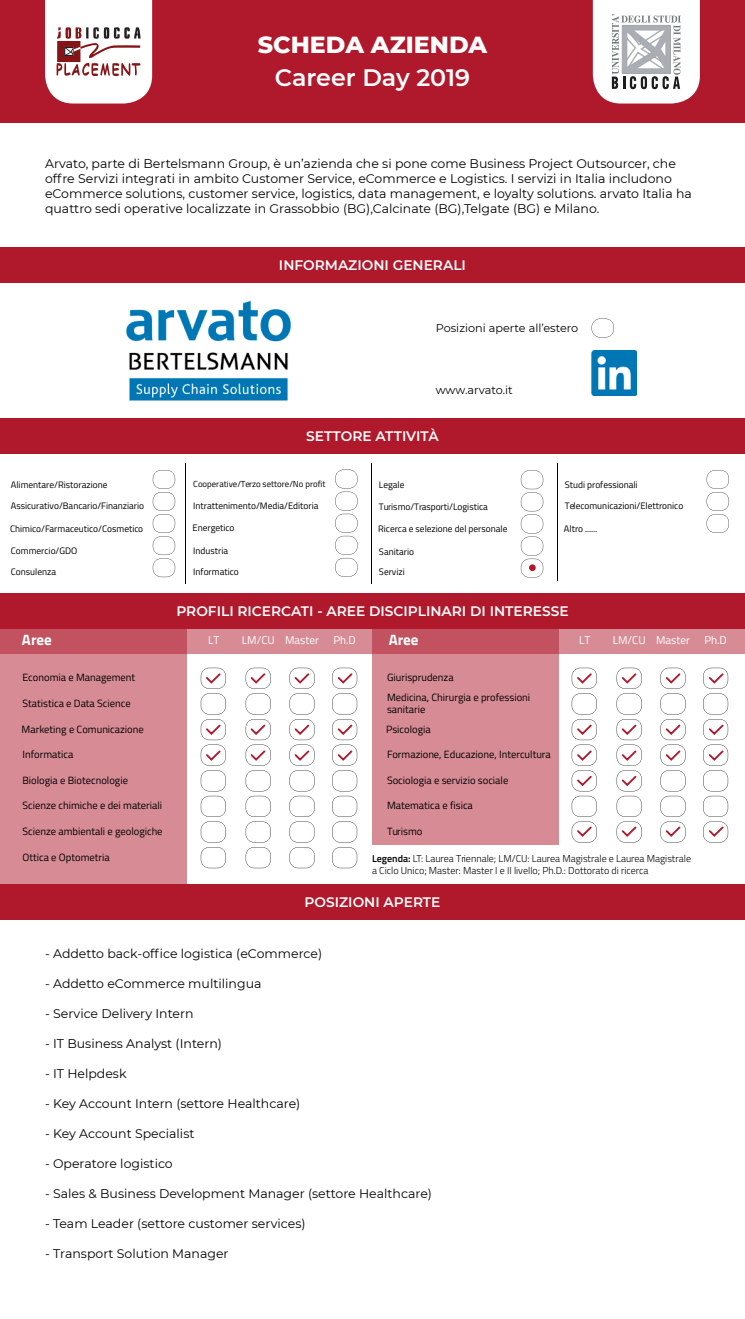
<style>
.page{position:relative;width:745px;height:1319px;background:#fff}
.page>*{position:absolute;margin:0;border:0;box-sizing:border-box;transform-origin:0 0}
.t1{font:800 23.75px "Montserrat";color:#fff}
.t2{font:600 23.75px "Montserrat";color:#fff}
.t3{font:700 15px "Titillium Web";color:#fff}
.t4{font:600 13.75px "Montserrat";color:#fff}
.t5{font:12.5px/15px "Montserrat";color:#000}
.t6{font:11.25px "Montserrat";color:#020203}
.t7{font:11.25px "Titillium Web";color:#fff}
.t8{font:10.5px/19.2px "Titillium Web";color:#000}
.t9{font:300 10px/12px "Titillium Web";color:#000}
.t10{font:9.38px "Titillium Web";color:#000}
.t11{font:8.75px "Titillium Web";color:#000}
.s1{font-weight:600}
</style>
<div class="page">
<div style="left:0;top:0;width:744px;height:123px;background:#b0192c"></div>
<div style="left:0;top:247px;width:744px;height:35px;background:#b0192c"></div>
<div style="left:0;top:418px;width:744px;height:36px;background:#b0192c"></div>
<div style="left:0;top:593px;width:744px;height:35px;background:#b0192c"></div>
<div style="left:0;top:883px;width:744px;height:36px;background:#b0192c"></div>
<div style="left:0;top:628px;width:744px;height:25px;background:#d78c95"></div>
<svg style="left:0;top:628px;width:186px;height:255px;background:#d4858f"></svg>
<svg style="left:372px;top:628px;width:186px;height:216px;background:#d4848e"></svg>
<svg style="left:153px;top:470px;width:22px;height:107px"></svg>
<svg style="left:335px;top:469px;width:22px;height:107px"></svg>
<svg style="left:520px;top:470px;width:23px;height:107px"></svg>
<svg style="left:706px;top:470px;width:22px;height:63px"></svg>
<hr style="left:185px;top:463px;width:1px;height:120px;background:#000">
<hr style="left:371px;top:463px;width:1px;height:120px;background:#000">
<hr style="left:557px;top:463px;width:1px;height:118px;background:#000">
<svg style="left:592px;top:0;width:107px;height:103px;background:#e1dddf"></svg>
<svg style="left:45px;top:0;width:107px;height:103px;background:#eadadb"></svg>
<svg style="left:591px;top:318px;width:22px;height:19px"></svg>
<img style="left:126px;top:300px;width:166px;height:101px">
<img style="left:591px;top:351px;width:45px;height:45px">
<div style="left:161px;top:564px;width:6px;height:7px;background:#fff;border-radius:50%"></div>
<div style="left:342px;top:564px;width:7px;height:7px;background:#fff;border-radius:50%"></div>
<svg style="left:528px;top:564px;width:7px;height:7px"></svg>
<div style="left:161px;top:542px;width:6px;height:7px;background:#fff;border-radius:50%"></div>
<div style="left:342px;top:542px;width:7px;height:7px;background:#fff;border-radius:50%"></div>
<div style="left:528px;top:542px;width:7px;height:7px;background:#fff;border-radius:50%"></div>
<div style="left:161px;top:520px;width:6px;height:7px;background:#fff;border-radius:50%"></div>
<div style="left:342px;top:520px;width:7px;height:7px;background:#fff;border-radius:50%"></div>
<div style="left:528px;top:520px;width:7px;height:7px;background:#fff;border-radius:50%"></div>
<div style="left:714px;top:520px;width:7px;height:7px;background:#fff;border-radius:50%"></div>
<div style="left:161px;top:498px;width:6px;height:7px;background:#fff;border-radius:50%"></div>
<div style="left:342px;top:498px;width:7px;height:7px;background:#fff;border-radius:50%"></div>
<div style="left:528px;top:498px;width:7px;height:7px;background:#fff;border-radius:50%"></div>
<div style="left:714px;top:498px;width:7px;height:7px;background:#fff;border-radius:50%"></div>
<div style="left:161px;top:476px;width:6px;height:7px;background:#fff;border-radius:50%"></div>
<div style="left:342px;top:476px;width:7px;height:7px;background:#fff;border-radius:50%"></div>
<div style="left:528px;top:476px;width:7px;height:7px;background:#fff;border-radius:50%"></div>
<div style="left:599px;top:324px;width:6px;height:7px;background:#fff;border-radius:50%"></div>
<div style="left:714px;top:476px;width:7px;height:7px;background:#fff;border-radius:50%"></div>
<svg style="left:616px;top:667px;width:25px;height:175px"></svg>
<svg style="left:245px;top:667px;width:26px;height:201px"></svg>
<svg style="left:660px;top:667px;width:25px;height:175px"></svg>
<svg style="left:289px;top:667px;width:25px;height:201px"></svg>
<svg style="left:703px;top:667px;width:24px;height:175px"></svg>
<svg style="left:332px;top:667px;width:25px;height:201px"></svg>
<svg style="left:571px;top:667px;width:25px;height:175px"></svg>
<svg style="left:201px;top:667px;width:25px;height:201px"></svg>
<h1 class="t1" style="left:258px;top:27px;width:230px">SCHEDA AZIENDA</h1>
<h1 class="t2" style="left:275px;top:60px;width:197px">Career Day 2019</h1>
<p class="t5" style="left:45px;top:156px;width:648px">Arvato, parte di Bertelsmann Group, è un’azienda che si pone come Business Project Outsourcer, che offre Servizi integrati in ambito Customer Service, eCommerce e Logistics. I servizi in Italia includono eCommerce solutions, customer service, logistics, data management, e loyalty solutions. arvato Italia ha quattro sedi operative localizzate in Grassobbio (BG),Calcinate (BG),Telgate (BG) e Milano.</p>
<p class="t4" style="left:279px;top:255px;width:188px">INFORMAZIONI GENERALI</p>
<p class="t6" style="left:435px;top:320px;width:144px">Posizioni aperte all’estero</p>
<p class="t6" style="left:435px;top:382px;width:78px">www.arvato.it</p>
<p class="t10" style="left:11px;top:477px;width:98px">Alimentare/Ristorazione</p>
<p class="t10" style="left:11px;top:499px;width:135px">Assicurativo/Bancario/Finanziario</p>
<p class="t10" style="left:10px;top:521px;width:134px">Chimico/Farmaceutico/Cosmetico</p>
<p class="t10" style="left:11px;top:544px;width:68px">Commercio/GDO</p>
<p class="t10" style="left:11px;top:565px;width:47px">Consulenza</p>
<p class="t4" style="left:306px;top:426px;width:134px">SETTORE ATTIVITÀ</p>
<p class="t11" style="left:193px;top:477px;width:134px">Cooperative/Terzo settore/No profit</p>
<p class="t10" style="left:193px;top:499px;width:127px">Intrattenimento/Media/Editoria</p>
<p class="t10" style="left:192px;top:521px;width:43px">Energetico</p>
<p class="t10" style="left:193px;top:543px;width:36px">Industria</p>
<p class="t10" style="left:193px;top:564px;width:47px">Informatico</p>
<p class="t10" style="left:378px;top:478px;width:27px">Legale</p>
<p class="t10" style="left:378px;top:499px;width:110px">Turismo/Trasporti/Logistica</p>
<p class="t10" style="left:378px;top:522px;width:131px">Ricerca e selezione del personale</p>
<p class="t10" style="left:378px;top:544px;width:37px">Sanitario</p>
<p class="t10" style="left:378px;top:565px;width:27px">Servizi</p>
<p class="t10" style="left:564px;top:477px;width:74px">Studi professionali</p>
<p class="t10" style="left:564px;top:499px;width:120px">Telecomunicazioni/Elettronico</p>
<p class="t10" style="left:563px;top:521px;width:35px">Altro ......</p>
<p class="t4" style="left:176px;top:601px;width:393px">PROFILI RICERCATI - AREE DISCIPLINARI DI INTERESSE</p>
<p class="t3" style="left:22px;top:628px;width:31px">Aree</p>
<p class="t3" style="left:388px;top:628px;width:31px">Aree</p>
<p class="t7" style="left:578px;top:631px;width:13px">LT</p>
<p class="t7" style="left:612px;top:631px;width:79px">LM/CU Master</p>
<p class="t7" style="left:704px;top:631px;width:24px">Ph.D</p>
<p class="t7" style="left:208px;top:631px;width:13px">LT</p>
<p class="t7" style="left:242px;top:631px;width:79px">LM/CU Master</p>
<p class="t7" style="left:333px;top:631px;width:24px">Ph.D</p>
<p class="t8" style="left:22px;top:667px;width:114px">Economia e Management</p>
<p class="t8" style="left:22px;top:693px;width:110px">Statistica e Data Science</p>
<p class="t8" style="left:22px;top:718px;width:124px">Marketing e Comunicazione</p>
<p class="t8" style="left:22px;top:744px;width:52px">Informatica</p>
<p class="t8" style="left:22px;top:769px;width:107px">Biologia e Biotecnologie</p>
<p class="t8" style="left:22px;top:795px;width:141px">Scienze chimiche e dei materiali</p>
<p class="t8" style="left:22px;top:821px;width:141px">Scienze ambientali e geologiche</p>
<p class="t8" style="left:22px;top:846px;width:89px">Ottica e Optometria</p>
<p class="t8" style="left:387px;top:667px;width:145px">Giurisprudenza<br>Medicina, Chirurgia e professioni</p>
<p class="t8" style="left:386px;top:699px;width:46px">sanitarie<br>Psicologia</p>
<p class="t8" style="left:387px;top:744px;width:165px">Formazione, Educazione, Intercultura</p>
<p class="t8" style="left:387px;top:769px;width:123px">Sociologia e servizio sociale</p>
<p class="t8" style="left:387px;top:795px;width:87px">Matematica e fisica</p>
<p class="t8" style="left:387px;top:821px;width:37px">Turismo</p>
<p class="t9" style="left:372px;top:851px;width:320px"><span class="s1">Legenda:</span> LT: Laurea Triennale; LM/CU: Laurea Magistrale e Laurea Magistrale a Ciclo Unico; Master: Master I e II livello; Ph.D.: Dottorato di ricerca</p>
<p class="t4" style="left:304px;top:892px;width:137px">POSIZIONI APERTE</p>
<p class="t5" style="left:45px;top:945px;width:278px">- Addetto back-office logistica (eCommerce)</p>
<p class="t5" style="left:45px;top:975px;width:218px">- Addetto eCommerce multilingua</p>
<p class="t5" style="left:45px;top:1005px;width:150px">- Service Delivery Intern</p>
<p class="t5" style="left:45px;top:1035px;width:178px">- IT Business Analyst (Intern)</p>
<p class="t5" style="left:45px;top:1065px;width:83px">- IT Helpdesk</p>
<p class="t5" style="left:45px;top:1095px;width:256px">- Key Account Intern (settore Healthcare)</p>
<p class="t5" style="left:45px;top:1125px;width:151px">- Key Account Specialist</p>
<p class="t5" style="left:45px;top:1155px;width:129px">- Operatore logistico</p>
<p class="t5" style="left:45px;top:1185px;width:388px">- Sales &amp; Business Development Manager (settore Healthcare)</p>
<p class="t5" style="left:45px;top:1215px;width:262px">- Team Leader (settore customer services)</p>
<p class="t5" style="left:45px;top:1245px;width:185px">- Transport Solution Manager</p>
</div>
